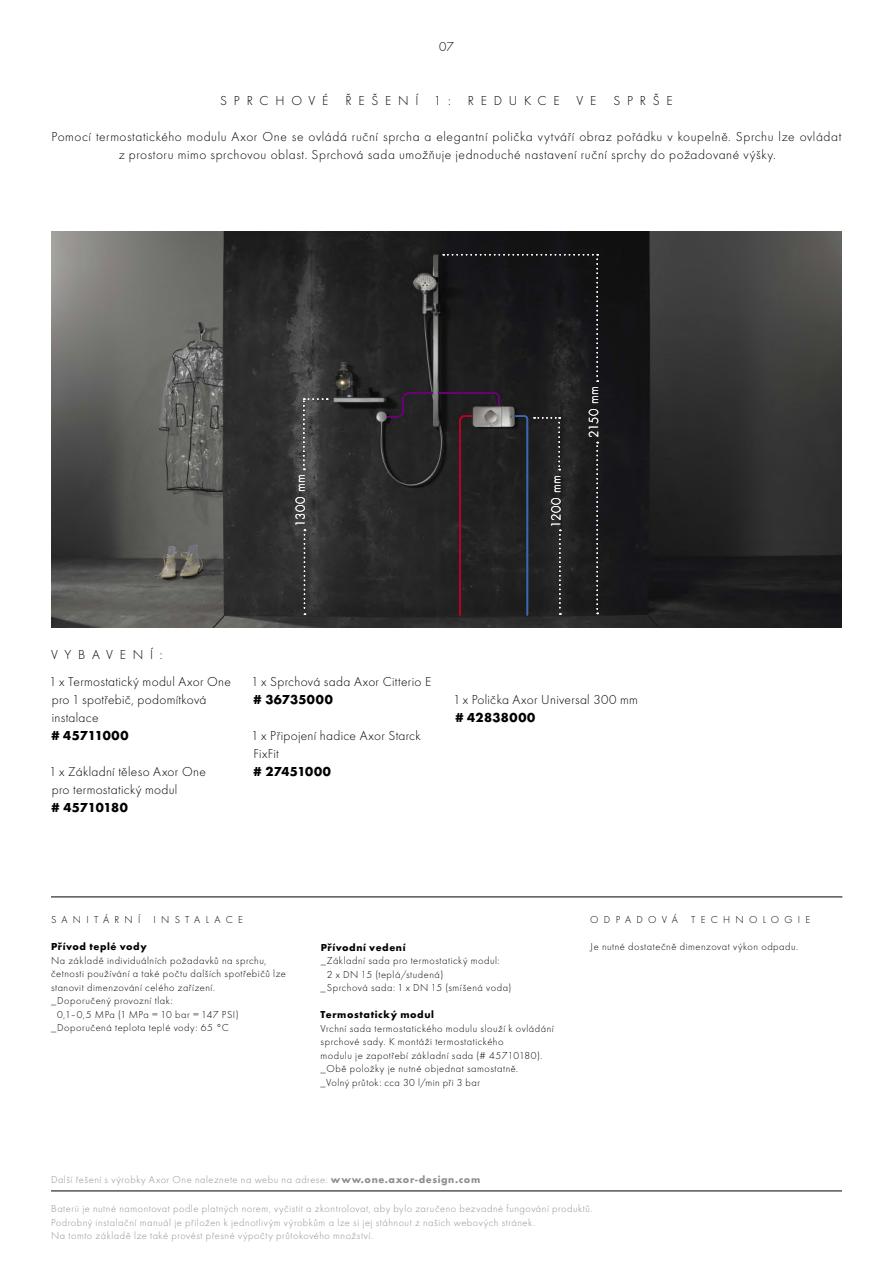
<style>
.page{position:relative;width:893px;height:1263px;background:#fff}
.page>*{position:absolute;margin:0;border:0;box-sizing:border-box;transform-origin:0 0}
.t1{font:300 13.5px/18px "Futura TOT";letter-spacing:.04em;color:#000;text-align:center}
.t2{font:300 13.5px/18px "Futura TOT";letter-spacing:.02em;color:#000}
.t3{font:300 13.5px "Futura TOT";letter-spacing:.5em;color:#000}
.t4{font:700 13.5px "Futura TOT";letter-spacing:.02em;color:#000}
.t5{font:300 13.5px "Futura TOT";letter-spacing:.04em;color:#fff}
.t6{font:700 13.5px "Futura TOT";color:#000}
.t7{font:700 13.5px "Futura TOT";letter-spacing:-.005em;color:#000}
.t8{font:300 10.5px/13.5px "Futura TOT";letter-spacing:.05em;color:#000}
.t9{font:300 10.5px/13.5px "Futura TOT";letter-spacing:.05em;color:#8f8f8f}
.t10{font:700 10.5px "Futura TOT";letter-spacing:.055em;color:#000}
.t11{font:300 10.5px "Futura TOT";letter-spacing:.5em;color:#000}
.s1{font-weight:700}
</style>
<div class="page">
<img style="left:51px;top:231px;width:791px;height:396px">
<svg style="left:443px;top:254px;width:155px;height:128px;background:#1a1a1c"></svg>
<svg style="left:304px;top:529px;width:1px;height:86px"></svg>
<svg style="left:303px;top:398px;width:25px;height:72px;background:#4b4b4b"></svg>
<svg style="left:596px;top:442px;width:2px;height:172px"></svg>
<svg style="left:386px;top:391px;width:114px;height:225px;background:#272627"></svg>
<svg style="left:514px;top:415px;width:47px;height:201px;background:#25272a"></svg>
<hr style="left:51px;top:1191px;width:791px;height:1px;background:#000">
<hr style="left:51px;top:897px;width:791px;height:1px;background:#000">
<p class="t1" style="left:439px;top:38px;width:16px">07</p>
<p class="t3" style="left:220px;top:93px;width:110px">SPRCHOVÉ</p>
<p class="t3" style="left:345px;top:93px;width:216px">ŘEŠENÍ 1: REDUKCE</p>
<p class="t1" style="left:577px;top:92px;width:21px">V E</p>
<p class="t1" style="left:613px;top:92px;width:61px">SPRŠE</p>
<p class="t1" style="left:52px;top:128px;width:791px">Pomocí termostatického modulu Axor One se ovládá ruční sprcha a elegantní polička vytváří obraz pořádku v koupelně. Sprchu lze ovládat z prostoru mimo sprchovou oblast. Sprchová sada umožňuje jednoduché nastavení ruční sprchy do požadované výšky.</p>
<p class="t5" style="left:293px;top:527px;width:54px;rotate:-90deg">1300 mm</p>
<p class="t5" style="left:548px;top:528px;width:54px;rotate:-90deg">1200 mm</p>
<p class="t5" style="left:586px;top:438px;width:53px;rotate:-90deg">2150 mm</p>
<p class="t3" style="left:51px;top:647px;width:113px">VYBAVENÍ:</p>
<p class="t2" style="left:49px;top:673px;width:183px">1 x Termostatický modul Axor One pro 1 spotřebič, podomítková instalace</p>
<p class="t6" style="left:52px;top:727px;width:78px"># 45711000</p>
<p class="t2" style="left:49px;top:763px;width:158px">1 x Základní těleso Axor One pro termostatický modul</p>
<p class="t7" style="left:52px;top:799px;width:78px"># 45710180</p>
<p class="t2" style="left:251px;top:673px;width:181px">1 x Sprchová sada Axor Citterio E</p>
<p class="t4" style="left:254px;top:691px;width:81px"># 36735000</p>
<p class="t2" style="left:251px;top:727px;width:171px">1 x Připojení hadice Axor Starck<br>FixFit</p>
<p class="t4" style="left:254px;top:763px;width:79px"># 27451000</p>
<p class="t2" style="left:453px;top:691px;width:186px">1 x Polička Axor Universal 300 mm</p>
<p class="t4" style="left:456px;top:709px;width:81px"># 42838000</p>
<p class="t11" style="left:51px;top:914px;width:193px">SANITÁRNÍ INSTALACE</p>
<p class="t10" style="left:51px;top:940px;width:97px">Přívod teplé vody</p>
<p class="t8" style="left:51px;top:954px;width:217px">Na základě individuálních požadavků na sprchu,</p>
<p class="t8" style="left:51px;top:967px;width:236px">četnosti používání a také počtu dalších spotřebičů lze</p>
<p class="t8" style="left:51px;top:981px;width:166px">stanovit dimenzování celého zařízení.</p>
<p class="t8" style="left:51px;top:994px;width:123px">_Doporučený provozní tlak:</p>
<p class="t8" style="left:57px;top:1008px;width:183px">0,1–0,5 MPa (1 MPa = 10 bar = 147 PSI)</p>
<p class="t8" style="left:51px;top:1021px;width:180px">_Doporučená teplota teplé vody: 65 °C</p>
<p class="t10" style="left:321px;top:941px;width:86px">Přívodní vedení</p>
<p class="t8" style="left:321px;top:954px;width:180px">_Základní sada pro termostatický modul:</p>
<p class="t8" style="left:327px;top:967px;width:118px">2 x DN 15 (teplá/studená)</p>
<p class="t8" style="left:321px;top:981px;width:192px">_Sprchová sada: 1 x DN 15 (smíšená voda)</p>
<p class="t10" style="left:321px;top:1008px;width:115px">Termostatický modul</p>
<p class="t8" style="left:321px;top:1021px;width:235px">Vrchní sada termostatického modulu slouží k ovládání sprchové sady. K montáži termostatického<br>modulu je zapotřebí základní sada (# 45710180). _Obě položky je nutné objednat samostatně.<br>_Volný průtok: cca 30 l/min při 3 bar</p>
<p class="t11" style="left:590px;top:914px;width:221px">ODPADOVÁ TECHNOLOGIE</p>
<p class="t8" style="left:590px;top:940px;width:209px">Je nutné dostatečně dimenzovat výkon odpadu.</p>
<p class="t9" style="left:51px;top:1173px;width:431px">Další řešení s výrobky Axor One naleznete na webu na adrese: <span class="s1">www.one.axor-design.com</span></p>
<p class="t9" style="left:51px;top:1202px;width:543px">Baterii je nutné namontovat podle platných norem, vyčistit a zkontrolovat, aby bylo zaručeno bezvadné fungování produktů.<br>Podrobný instalační manuál je přiložen k jednotlivým výrobkům a lze si jej stáhnout z našich webových stránek.<br>Na tomto základě lze také provést přesné výpočty průtokového množství.</p>
</div>
